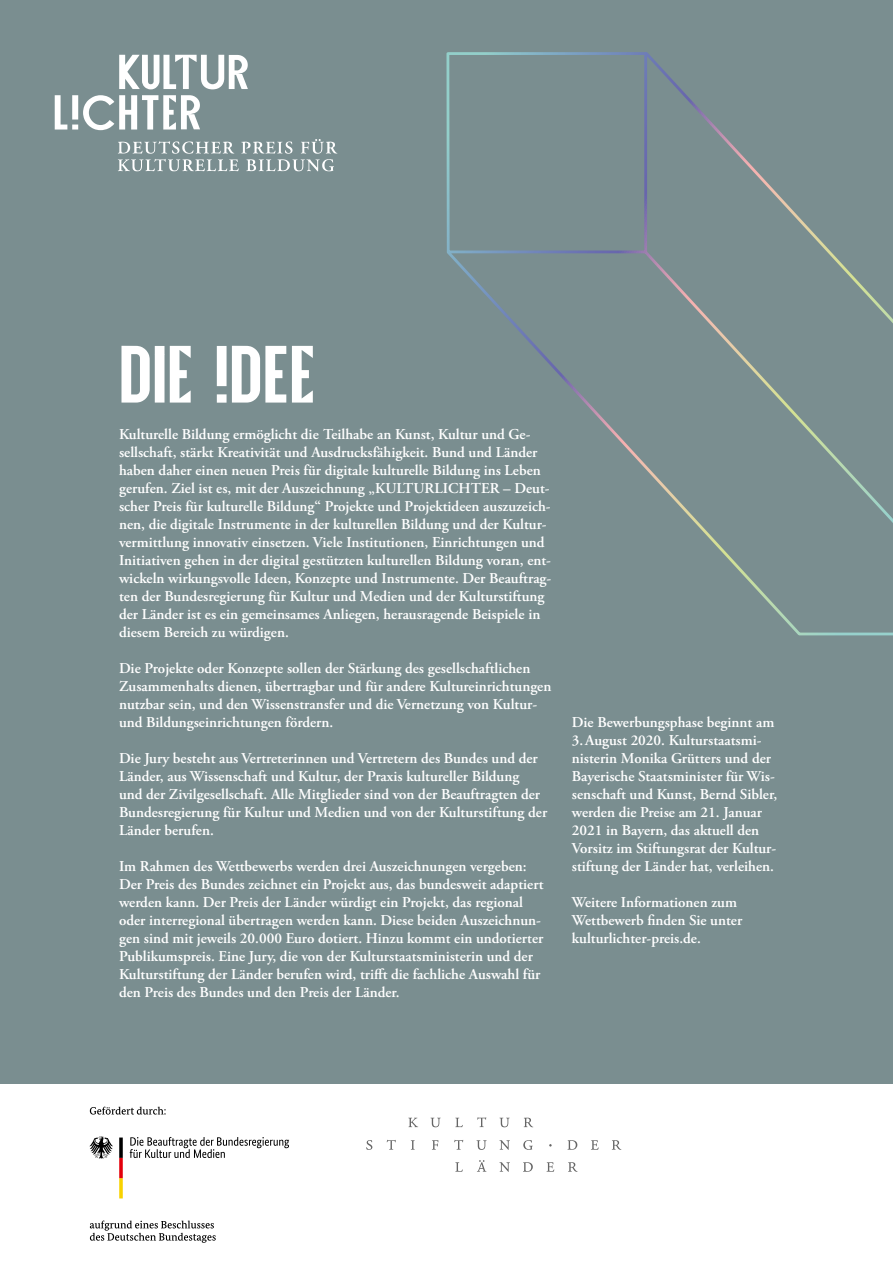
<style>
.page{position:relative;width:893px;height:1263px;background:#7a8e90}
.page>*{position:absolute;margin:0;border:0;box-sizing:border-box;transform-origin:0 0}
.t1{font:100 166.5px "Kulturlichter Logo";color:#fff}
.t2{font:900 81px "Kulturlichter";color:#fff}
.Copy{font:600 15px/18px "Adobe Garamond Pro";color:#fff}
</style>
<div class="page">
<div style="left:0;top:1085px;width:893px;height:178px;background:#fff"></div>
<svg style="left:431px;top:1118px;width:10px;height:9px"></svg>
<svg style="left:455px;top:1118px;width:8px;height:9px"></svg>
<svg style="left:477px;top:1117px;width:9px;height:10px"></svg>
<svg style="left:524px;top:1118px;width:9px;height:9px"></svg>
<svg style="left:366px;top:1140px;width:6px;height:10px"></svg>
<svg style="left:387px;top:1140px;width:9px;height:10px"></svg>
<svg style="left:411px;top:1140px;width:4px;height:10px"></svg>
<svg style="left:432px;top:1140px;width:6px;height:10px"></svg>
<svg style="left:454px;top:1140px;width:9px;height:10px"></svg>
<svg style="left:499px;top:1140px;width:11px;height:10px"></svg>
<svg style="left:523px;top:1140px;width:10px;height:10px"></svg>
<svg style="left:567px;top:1140px;width:10px;height:10px"></svg>
<svg style="left:591px;top:1140px;width:8px;height:10px"></svg>
<svg style="left:455px;top:1162px;width:8px;height:10px"></svg>
<svg style="left:477px;top:1160px;width:9px;height:12px"></svg>
<svg style="left:523px;top:1162px;width:10px;height:10px"></svg>
<svg style="left:546px;top:1162px;width:8px;height:10px"></svg>
<svg style="left:499px;top:1118px;width:11px;height:9px"></svg>
<svg style="left:476px;top:1140px;width:11px;height:10px"></svg>
<svg style="left:499px;top:1162px;width:11px;height:10px"></svg>
<svg style="left:408px;top:1118px;width:10px;height:9px"></svg>
<svg style="left:612px;top:1140px;width:9px;height:10px"></svg>
<svg style="left:568px;top:1162px;width:10px;height:10px"></svg>
<svg style="left:90px;top:1107px;width:76px;height:7px"></svg>
<svg style="left:90px;top:1220px;width:126px;height:23px"></svg>
<svg style="left:89px;top:1136px;width:24px;height:23px"></svg>
<svg style="left:119px;top:1137px;width:4px;height:61px"></svg>
<svg style="left:130px;top:1137px;width:159px;height:21px"></svg>
<svg style="left:446px;top:52px;width:447px;height:584px"></svg>
<p class="t1" style="left:30px;top:38px;width:334px">a</p>
<p class="t2" style="left:119px;top:334px;width:198px">DIE IDEE</p>
<p class="Copy" style="left:119px;top:425px;width:434px">Kulturelle Bildung ermöglicht die Teilhabe an Kunst, Kultur und Ge&shy;sellschaft, stärkt Kreativität und Ausdrucksfähigkeit. Bund und Länder haben daher einen neuen Preis für digitale kulturelle Bildung ins Leben gerufen. Ziel ist es, mit der Auszeichnung „KULTURLICHTER – Deut&shy;scher Preis für kulturelle Bildung“ Projekte und Projektideen auszuzeich&shy;nen, die digitale Instrumente in der kulturellen Bildung und der Kultur&shy;vermittlung innovativ einsetzen. Viele Institutionen, Einrichtungen und Initiativen gehen in der digital gestützten kulturellen Bildung voran, ent&shy;wickeln wirkungsvolle Ideen, Konzepte und Instrumente. Der Beauftrag&shy;ten der Bundesregierung für Kultur und Medien und der Kulturstiftung der Länder ist es ein gemeinsames Anliegen, herausragende Beispiele in diesem Bereich zu würdigen.</p>
<p class="Copy" style="left:119px;top:659px;width:434px">Die Projekte oder Konzepte sollen der Stärkung des gesellschaftlichen Zusammenhalts dienen, übertragbar und für andere Kultureinrichtungen nutzbar sein, und den Wissenstransfer und die Vernetzung von Kultur&shy;und Bildungseinrichtungen fördern.</p>
<p class="Copy" style="left:119px;top:749px;width:430px">Die Jury besteht aus Vertreterinnen und Vertretern des Bundes und der Länder, aus Wissenschaft und Kultur, der Praxis kultureller Bildung<br>und der Zivilgesellschaft. Alle Mitglieder sind von der Beauftragten der Bundesregierung für Kultur und Medien und von der Kulturstiftung der Länder berufen.</p>
<p class="Copy" style="left:119px;top:857px;width:426px">Im Rahmen des Wettbewerbs werden drei Auszeichnungen vergeben:<br>Der Preis des Bundes zeichnet ein Projekt aus, das bundesweit adaptiert werden kann. Der Preis der Länder würdigt ein Projekt, das regional oder interregional übertragen werden kann. Diese beiden Auszeichnun&shy;gen sind mit jeweils 20.000 Euro dotiert. Hinzu kommt ein undotierter Publikumspreis. Eine Jury, die von der Kulturstaatsministerin und der Kulturstiftung der Länder berufen wird, trifft die fachliche Auswahl für den Preis des Bundes und den Preis der Länder.</p>
<p class="Copy" style="left:572px;top:713px;width:207px">Die Bewerbungsphase beginnt am 3.August 2020. Kulturstaatsmi&shy;nisterin Monika Grütters und der Bayerische Staatsminister für Wis&shy;senschaft und Kunst, Bernd Sibler, werden die Preise am 21. Januar 2021 in Bayern, das aktuell den Vorsitz im Stiftungsrat der Kultur&shy;stiftung der Länder hat, verleihen.</p>
<p class="Copy" style="left:572px;top:893px;width:172px">Weitere Informationen zum<br>Wettbewerb finden Sie unter kulturlichter-preis.de.</p>
</div>
